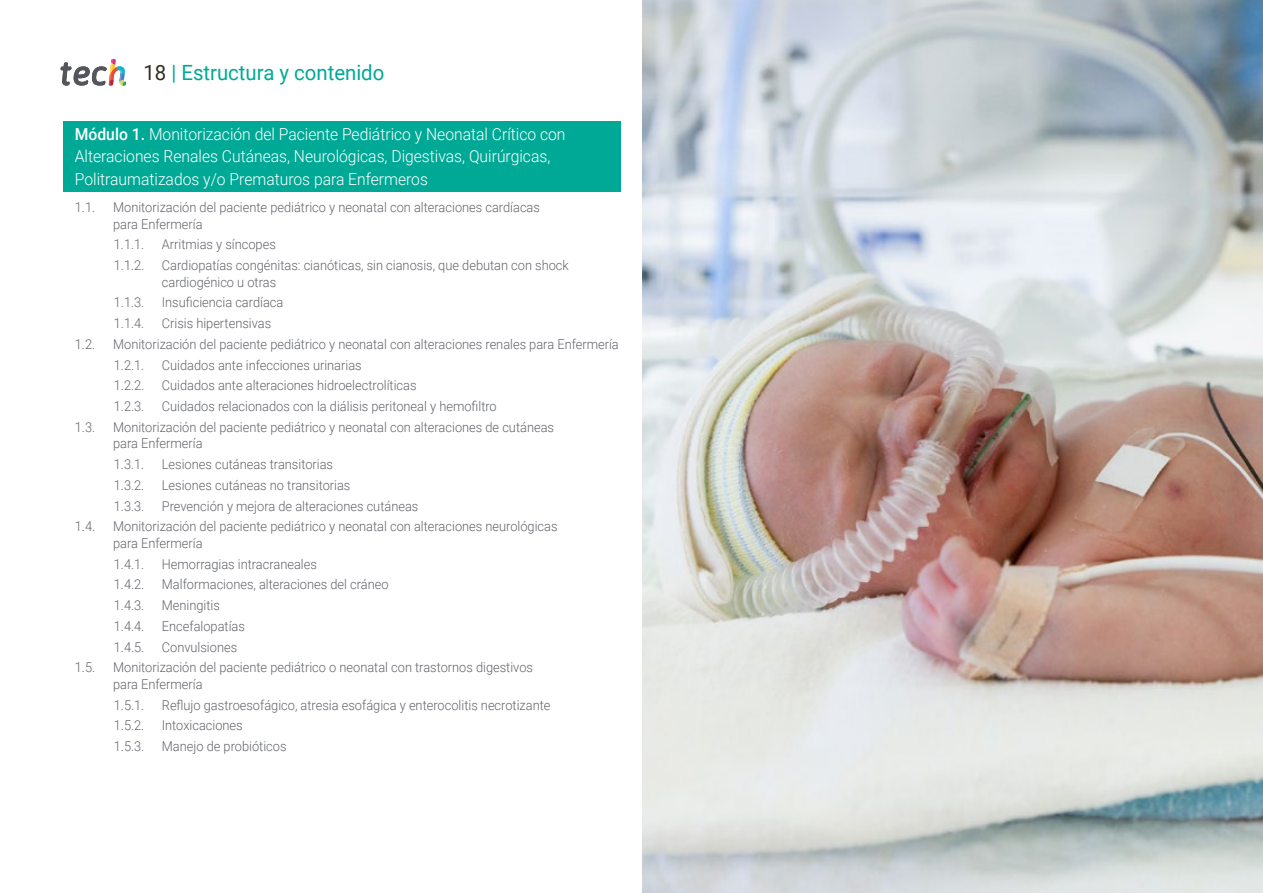
<style>
.page{position:relative;width:1263px;height:893px;background:#fff}
.page>*{position:absolute;margin:0;border:0;box-sizing:border-box;transform-origin:0 0}
.t1{font:21px "Roboto";color:#00a996}
.t2{font:300 16.5px/22.5px "Roboto";color:#fff;scale:.95 1}
.t3{font:300 13.5px/16.5px "Roboto";color:#61646a;scale:.95 1}
.s1{color:#312e20}
.s2{font-weight:500}
</style>
<div class="page">
<img style="left:642px;top:0;width:621px;height:893px">
<div style="left:64px;top:121px;width:557px;height:70px;background:#00a996"></div>
<svg style="left:61px;top:59px;width:65px;height:27px"></svg>
<h1 class="t1" style="left:144px;top:57px;width:242px"><span class="s1">18</span> | Estructura y contenido</h1>
<p class="t2" style="left:75px;top:122px;width:518px"><span class="s2">Módulo 1.</span> Monitorización del Paciente Pediátrico y Neonatal Crítico con<br>Alteraciones Renales Cutáneas, Neurológicas, Digestivas, Quirúrgicas,<br>Politraumatizados y/o Prematuros para Enfermeros</p>
<p class="t3" style="left:75px;top:199px;width:23px">1.1.</p>
<p class="t3" style="left:113px;top:199px;width:451px">Monitorización del paciente pediátrico y neonatal con alteraciones cardíacas para Enfermería</p>
<p class="t3" style="left:114px;top:236px;width:34px">1.1.1.</p>
<p class="t3" style="left:162px;top:236px;width:121px">Arritmias y síncopes</p>
<p class="t3" style="left:114px;top:257px;width:34px">1.1.2.</p>
<p class="t3" style="left:162px;top:257px;width:430px">Cardiopatías congénitas: cianóticas, sin cianosis, que debutan con shock cardiogénico u otras</p>
<p class="t3" style="left:114px;top:294px;width:34px">1.1.3.</p>
<p class="t3" style="left:162px;top:294px;width:129px">Insuficiencia cardíaca</p>
<p class="t3" style="left:114px;top:315px;width:34px">1.1.4.</p>
<p class="t3" style="left:162px;top:315px;width:117px">Crisis hipertensivas</p>
<p class="t3" style="left:75px;top:335px;width:23px">1.2.</p>
<p class="t3" style="left:113px;top:333px;width:534px;line-height:20.7px">Monitorización del paciente pediátrico y neonatal con alteraciones renales para Enfermería<br>1.2.1.</p>
<p class="t3" style="left:162px;top:356px;width:212px">Cuidados ante infecciones urinarias</p>
<p class="t3" style="left:114px;top:377px;width:34px">1.2.2.</p>
<p class="t3" style="left:162px;top:377px;width:270px">Cuidados ante alteraciones hidroelectrolíticas</p>
<p class="t3" style="left:114px;top:398px;width:34px">1.2.3.</p>
<p class="t3" style="left:162px;top:398px;width:354px">Cuidados relacionados con la diálisis peritoneal y hemofiltro</p>
<p class="t3" style="left:75px;top:418px;width:23px">1.3.</p>
<p class="t3" style="left:113px;top:418px;width:466px">Monitorización del paciente pediátrico y neonatal con alteraciones de cutáneas para Enfermería</p>
<p class="t3" style="left:114px;top:456px;width:34px">1.3.1.</p>
<p class="t3" style="left:162px;top:456px;width:182px">Lesiones cutáneas transitorias</p>
<p class="t3" style="left:114px;top:476px;width:34px">1.3.2.</p>
<p class="t3" style="left:162px;top:476px;width:200px">Lesiones cutáneas no transitorias</p>
<p class="t3" style="left:114px;top:497px;width:34px">1.3.3.</p>
<p class="t3" style="left:162px;top:497px;width:272px">Prevención y mejora de alteraciones cutáneas</p>
<p class="t3" style="left:75px;top:518px;width:23px">1.4.</p>
<p class="t3" style="left:113px;top:518px;width:469px">Monitorización del paciente pediátrico y neonatal con alteraciones neurológicas para Enfermería</p>
<p class="t3" style="left:114px;top:555px;width:34px">1.4.1.</p>
<p class="t3" style="left:162px;top:555px;width:165px">Hemorragias intracraneales</p>
<p class="t3" style="left:114px;top:576px;width:34px">1.4.2.</p>
<p class="t3" style="left:162px;top:576px;width:240px">Malformaciones, alteraciones del cráneo</p>
<p class="t3" style="left:114px;top:597px;width:34px">1.4.3.</p>
<p class="t3" style="left:162px;top:597px;width:63px">Meningitis</p>
<p class="t3" style="left:114px;top:617px;width:34px">1.4.4.</p>
<p class="t3" style="left:162px;top:617px;width:89px">Encefalopatías</p>
<p class="t3" style="left:114px;top:638px;width:34px">1.4.5.</p>
<p class="t3" style="left:162px;top:638px;width:81px">Convulsiones</p>
<p class="t3" style="left:75px;top:659px;width:23px">1.5.</p>
<p class="t3" style="left:113px;top:659px;width:443px">Monitorización del paciente pediátrico o neonatal con trastornos digestivos para Enfermería</p>
<p class="t3" style="left:114px;top:696px;width:34px">1.5.1.</p>
<p class="t3" style="left:162px;top:696px;width:411px">Reflujo gastroesofágico, atresia esofágica y enterocolitis necrotizante</p>
<p class="t3" style="left:114px;top:717px;width:34px">1.5.2.</p>
<p class="t3" style="left:162px;top:717px;width:87px">Intoxicaciones</p>
<p class="t3" style="left:114px;top:738px;width:34px">1.5.3.</p>
<p class="t3" style="left:162px;top:738px;width:133px">Manejo de probióticos</p>
</div>
